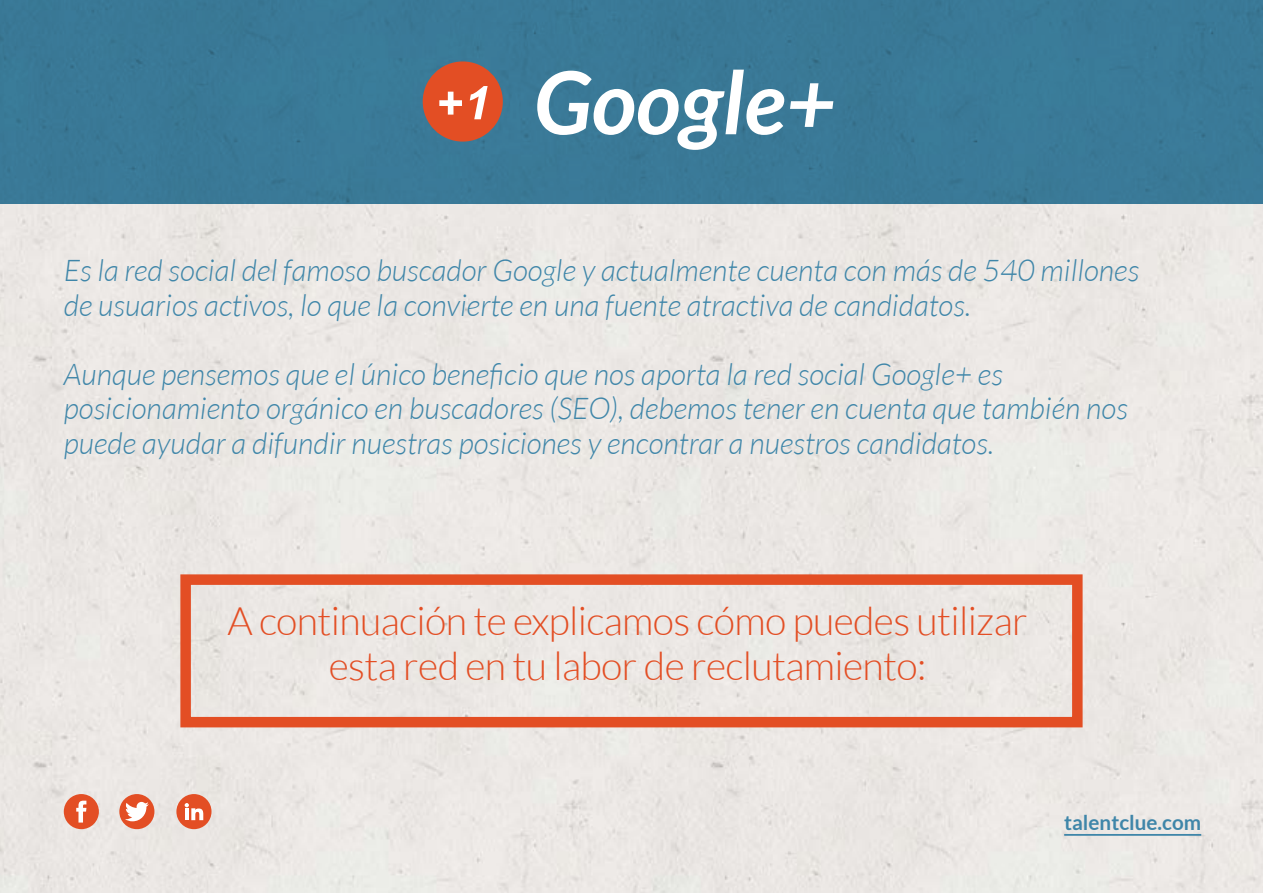
<style>
.page{position:relative;width:1263px;height:893px;background:#fff}
.page>*{position:absolute;margin:0;border:0;box-sizing:border-box;transform-origin:0 0}
.t1{font:italic 700 87px "Lato";color:#fff}
.t2{font:300 39.3px/44.2px "Lato";letter-spacing:-.015em;color:#e34e24;text-align:center}
.t3{font:italic 300 30px/34.5px "Lato";color:#3f86a9}
.t4{font:700 20.7px "Lato";color:#3f86a9}
</style>
<div class="page">
<div style="left:0;top:203px;width:1263px;height:690px;background:#ebe8e5"></div>
<hr style="left:1064px;top:834px;width:137px;height:2px;background:#3f86a9">
<div style="left:64px;top:794px;width:35px;height:35px;background:#e34e24;border-radius:50%"></div>
<svg style="left:76px;top:801px;width:10px;height:21px"></svg>
<div style="left:119px;top:794px;width:35px;height:35px;background:#e34e24;border-radius:50%"></div>
<svg style="left:125px;top:802px;width:24px;height:19px"></svg>
<div style="left:176px;top:794px;width:36px;height:35px;background:#e34e24;border-radius:50%"></div>
<svg style="left:185px;top:803px;width:18px;height:17px"></svg>
<div style="left:0;top:0;width:1263px;height:203px;background:#3a7997"></div>
<div style="left:180px;top:574px;width:902px;height:153px;border:10px solid #e34e24"></div>
<div style="left:423px;top:61px;width:80px;height:81px;background:#e34e24;border-radius:50%"></div>
<svg style="left:439px;top:92px;width:23px;height:23px"></svg>
<svg style="left:470px;top:86px;width:18px;height:33px"></svg>
<h1 class="t1" style="left:534px;top:53px;width:303px">Google+</h1>
<p class="t3" style="left:64px;top:254px;width:1077px">Es la red social del famoso buscador Google y actualmente cuenta con más de 540 millones de usuarios activos, lo que la convierte en una fuente atractiva de candidatos.</p>
<p class="t3" style="left:64px;top:358px;width:1066px">Aunque pensemos que el único beneficio que nos aporta la red social Google+ es posicionamiento orgánico en buscadores (SEO), debemos tener en cuenta que también nos puede ayudar a difundir nuestras posiciones y encontrar a nuestros candidatos.</p>
<h2 class="t2" style="left:227px;top:599px;width:802px">A continuación te explicamos cómo puedes utilizar esta red en tu labor de reclutamiento:</h2>
<p class="t4" style="left:1064px;top:811px;width:138px">talentclue.com</p>
</div>
